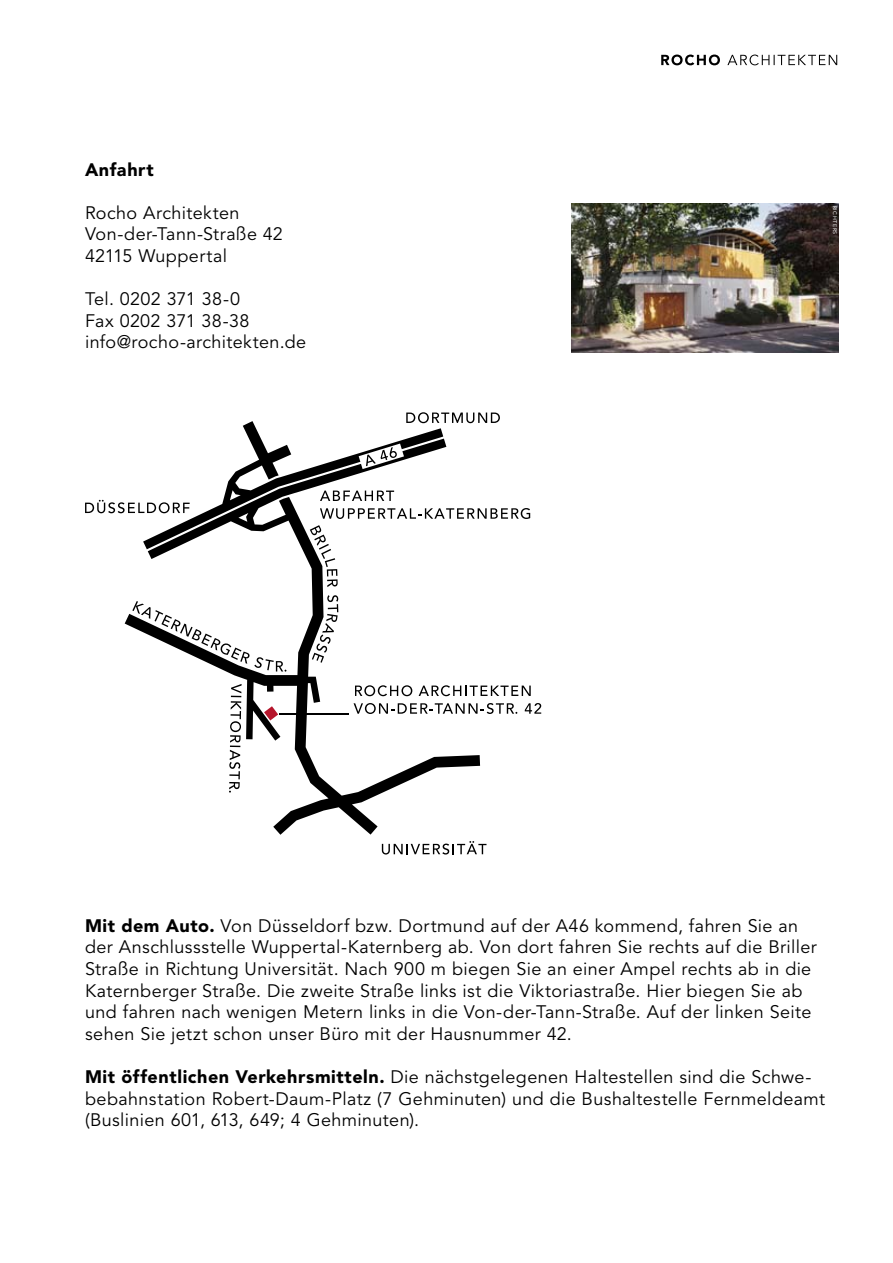
<style>
.page{position:relative;width:893px;height:1263px;background:#fff}
.page>*{position:absolute;margin:0;border:0;box-sizing:border-box;transform-origin:0 0}
.t1{font:18px/21.6px "Avenir LT Std";letter-spacing:.02em;color:#000}
.t2{font:900 18px "Avenir LT Std";letter-spacing:.035em;color:#000}
.t3{font:5.25px "Avenir LT Std";letter-spacing:.125em;color:#fff}
.s1{font-weight:900}
</style>
<div class="page">
<svg style="left:85px;top:500px;width:40px;height:13px"></svg>
<svg style="left:480px;top:508px;width:50px;height:11px"></svg>
<svg style="left:480px;top:685px;width:51px;height:11px"></svg>
<svg style="left:480px;top:703px;width:37px;height:11px"></svg>
<svg style="left:525px;top:703px;width:16px;height:11px"></svg>
<svg style="left:406px;top:412px;width:94px;height:11px"></svg>
<svg style="left:382px;top:841px;width:104px;height:13px"></svg>
<svg style="left:125px;top:421px;width:355px;height:414px"></svg>
<svg style="left:661px;top:55px;width:176px;height:10px"></svg>
<img style="left:571px;top:204px;width:268px;height:148px">
<p class="t2" style="left:85px;top:158px;width:70px">Anfahrt</p>
<p class="t1" style="left:85px;top:202px;width:199px">Rocho Architekten<br>Von-der-Tann-Straße 42<br>42115 Wuppertal</p>
<p class="t1" style="left:85px;top:289px;width:223px">Tel. 0202 371 38-0<br>Fax 0202 371 38-38 info@rocho-architekten.de</p>
<p class="t3" style="left:838px;top:206px;width:30px;rotate:90deg">Richters</p>
<p class="t1" style="left:85px;top:915px;width:733px"><span class="s1">Mit dem Auto.</span> Von Düsseldorf bzw. Dortmund auf der A46 kommend, fahren Sie an der Anschlussstelle Wuppertal-Katernberg ab. Von dort fahren Sie rechts auf die Briller Straße in Richtung Universität. Nach 900 m biegen Sie an einer Ampel rechts ab in die Katernberger Straße. Die zweite Straße links ist die Viktoriastraße. Hier biegen Sie ab und fahren nach wenigen Metern links in die Von-der-Tann-Straße. Auf der linken Seite sehen Sie jetzt schon unser Büro mit der Hausnummer 42.</p>
<p class="t1" style="left:85px;top:1066px;width:742px"><span class="s1">Mit öffentlichen Verkehrsmitteln.</span> Die nächstgelegenen Haltestellen sind die Schwe&shy;bebahnstation Robert-Daum-Platz (7 Gehminuten) und die Bushaltestelle Fernmeldeamt (Buslinien 601, 613, 649; 4 Gehminuten).</p>
</div>
